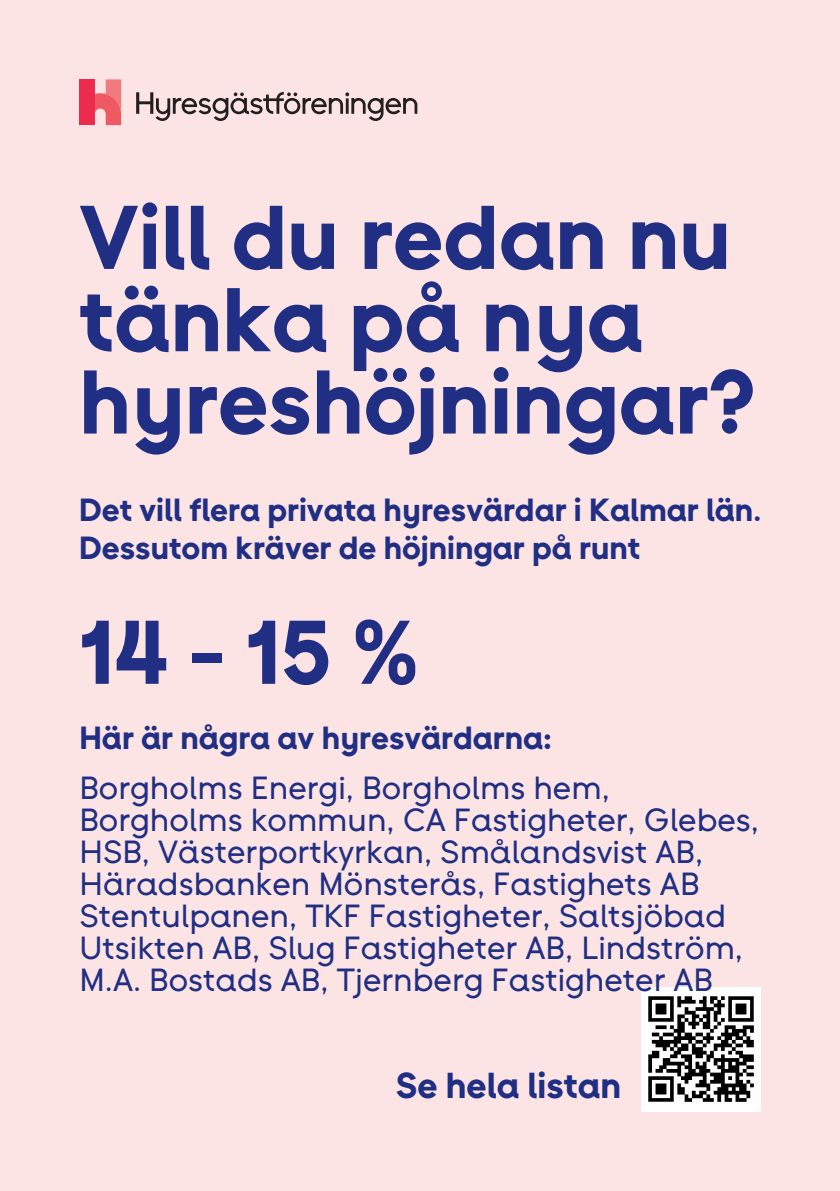
<style>
.page{position:relative;width:840px;height:1191px;background:#fff}
.page>*{position:absolute;margin:0;border:0;box-sizing:border-box;transform-origin:0 0}
.t1{font:90px/82.2px "Hyra Sans Display";color:#202e84}
.text{font:36px "Hyra Sans Display";color:#202e84}
.t2{font:32px/32px "Hyra Sans";color:#202e84}
.t3{font:32px/37.8px "Hyra Sans Display";color:#202e84}
</style>
<div class="page">
<div style="left:0;top:0;width:839px;height:1191px;background:#fce4e4"></div>
<div style="left:79px;top:79px;width:16px;height:46px;background:#ed2b4e"></div>
<svg style="left:95px;top:79px;width:26px;height:46px"></svg>
<svg style="left:136px;top:92px;width:281px;height:29px"></svg>
<div style="left:641px;top:987px;width:119px;height:124px;background:#fff"></div>
<img style="left:648px;top:996px;width:106px;height:106px">
<h1 class="t1" style="left:79px;top:197px;width:677px">Vill du redan nu tänka på nya hyreshöjningar?</h1>
<p class="t3" style="left:79px;top:491px;width:683px">Det vill flera privata hyresvärdar i Kalmar län.<br>Dessutom kräver de höjningar på runt</p>
<h1 class="t1" style="left:79px;top:612px;width:340px">14 - 15 %</h1>
<p class="t3" style="left:79px;top:719px;width:473px">Här är några av hyresvärdarna:</p>
<p class="t2" style="left:79px;top:771px;width:681px">Borgholms Energi, Borgholms hem, Borgholms kommun, CA Fastigheter, Glebes, HSB, Västerportkyrkan, Smålandsvist AB, Häradsbanken Mönsterås, Fastighets AB Stentulpanen, TKF Fastigheter, Saltsjöbad Utsikten AB, Slug Fastigheter AB, Lindström, M.A. Bostads AB, Tjernberg Fastigheter AB</p>
<p class="text" style="left:396px;top:1062px;width:227px">Se hela listan</p>
</div>
